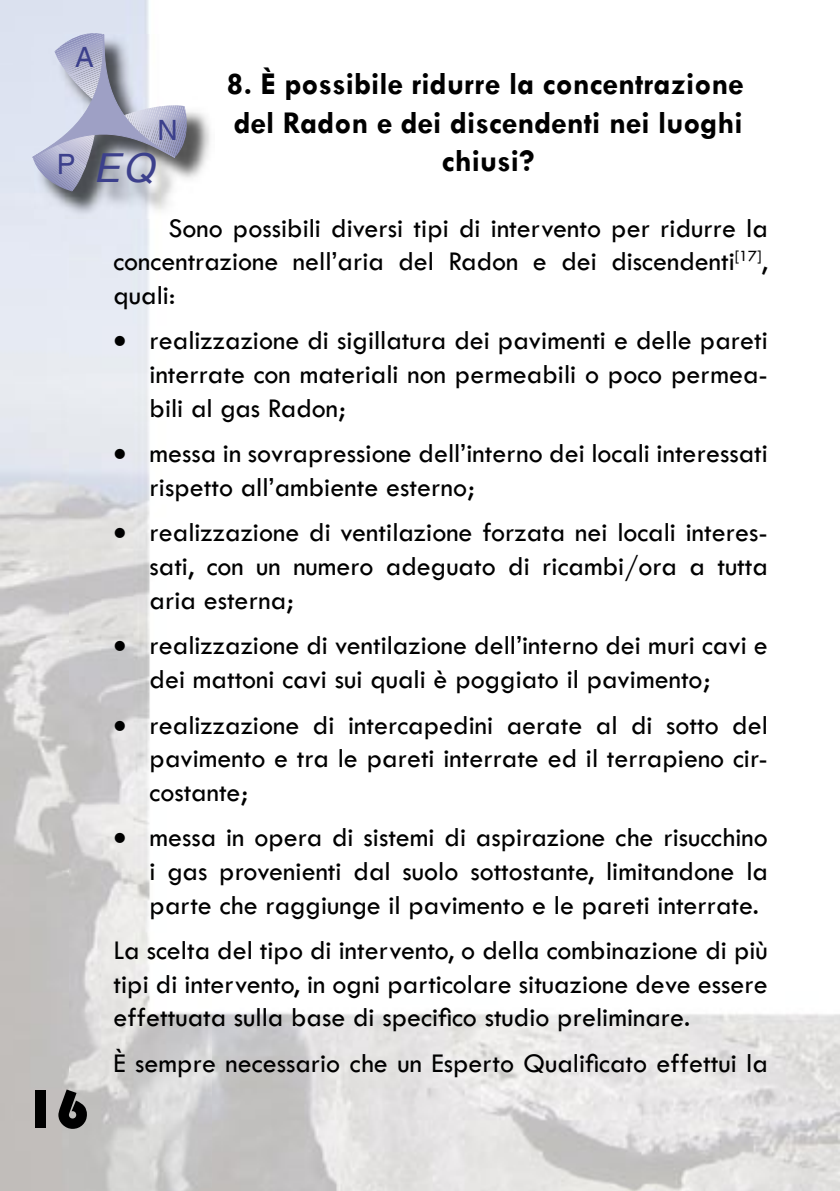
<style>
.page{position:relative;width:840px;height:1191px;background:#fff}
.page>*{position:absolute;margin:0;border:0;box-sizing:border-box;transform-origin:0 0}
.t1{font:56px "Bauhaus 93";color:#000}
.t2{font:italic 40px "Helvetica";color:#3c408c}
.t3{font:700 32px/38.4px "Tw Cen";color:#000;text-align:center}
.t4{font:28px/33.6px "Tw Cen";color:#000;text-align:justify}
.t5{font:28px "Helvetica";color:#3c408c}
</style>
<div class="page">
<div style="left:0;top:0;width:149px;height:65px;background:#dce2f0"></div>
<img style="left:0;top:65px;width:69px;height:1126px">
<img style="left:211px;top:1013px;width:628px;height:178px">
<img style="left:69px;top:218px;width:142px;height:973px">
<img style="left:169px;top:218px;width:42px;height:24px">
<img style="left:34px;top:112px;width:176px;height:106px">
<svg style="left:32px;top:32px;width:156px;height:159px"></svg>
<p class="t5" style="left:75px;top:41px;width:20px">A</p>
<p class="t5" style="left:157px;top:114px;width:22px">N</p>
<h2 class="t2" style="left:57px;top:145px;width:99px"><sup>P</sup> EQ</h2>
<p class="t3" style="left:226px;top:64px;width:518px">8. È possibile ridurre la concentrazione del Radon e dei discendenti nei luoghi chiusi?</p>
<h1 class="t1" style="left:25px;top:1077px;width:65px">16</h1>
<p class="t4" style="left:113px;top:211px;width:655px;text-indent:55px">Sono possibili diversi tipi di intervento per ridurre la concentrazione nell’aria del Radon e dei discendenti<sup>[17]</sup>, quali:</p>
<p class="t4" style="left:149px;top:324px;width:619px;text-indent:-36px">• realizzazione di sigillatura dei pavimenti e delle pareti interrate con materiali non permeabili o poco permea&shy;bili al gas Radon;</p>
<p class="t4" style="left:149px;top:436px;width:619px;text-indent:-36px">• messa in sovrapressione dell’interno dei locali interessati rispetto all’ambiente esterno;</p>
<p class="t4" style="left:149px;top:516px;width:619px;text-indent:-36px">• realizzazione di ventilazione forzata nei locali interes&shy;sati, con un numero adeguato di ricambi/ora a tutta aria esterna;</p>
<p class="t4" style="left:149px;top:628px;width:619px;text-indent:-36px">• realizzazione di ventilazione dell’interno dei muri cavi e dei mattoni cavi sui quali è poggiato il pavimento;</p>
<p class="t4" style="left:149px;top:708px;width:619px;text-indent:-36px">• realizzazione di intercapedini aerate al di sotto del pavimento e tra le pareti interrate ed il terrapieno cir&shy;costante;</p>
<p class="t4" style="left:149px;top:820px;width:619px;text-indent:-36px">• messa in opera di sistemi di aspirazione che risucchino i gas provenienti dal suolo sottostante, limitandone la parte che raggiunge il pavimento e le pareti interrate.</p>
<p class="t4" style="left:113px;top:933px;width:655px">La scelta del tipo di intervento, o della combinazione di più tipi di intervento, in ogni particolare situazione deve essere effettuata sulla base di specifico studio preliminare.</p>
<p class="t4" style="left:113px;top:1046px;width:655px">È sempre necessario che un Esperto Qualificato effettui la</p>
</div>
